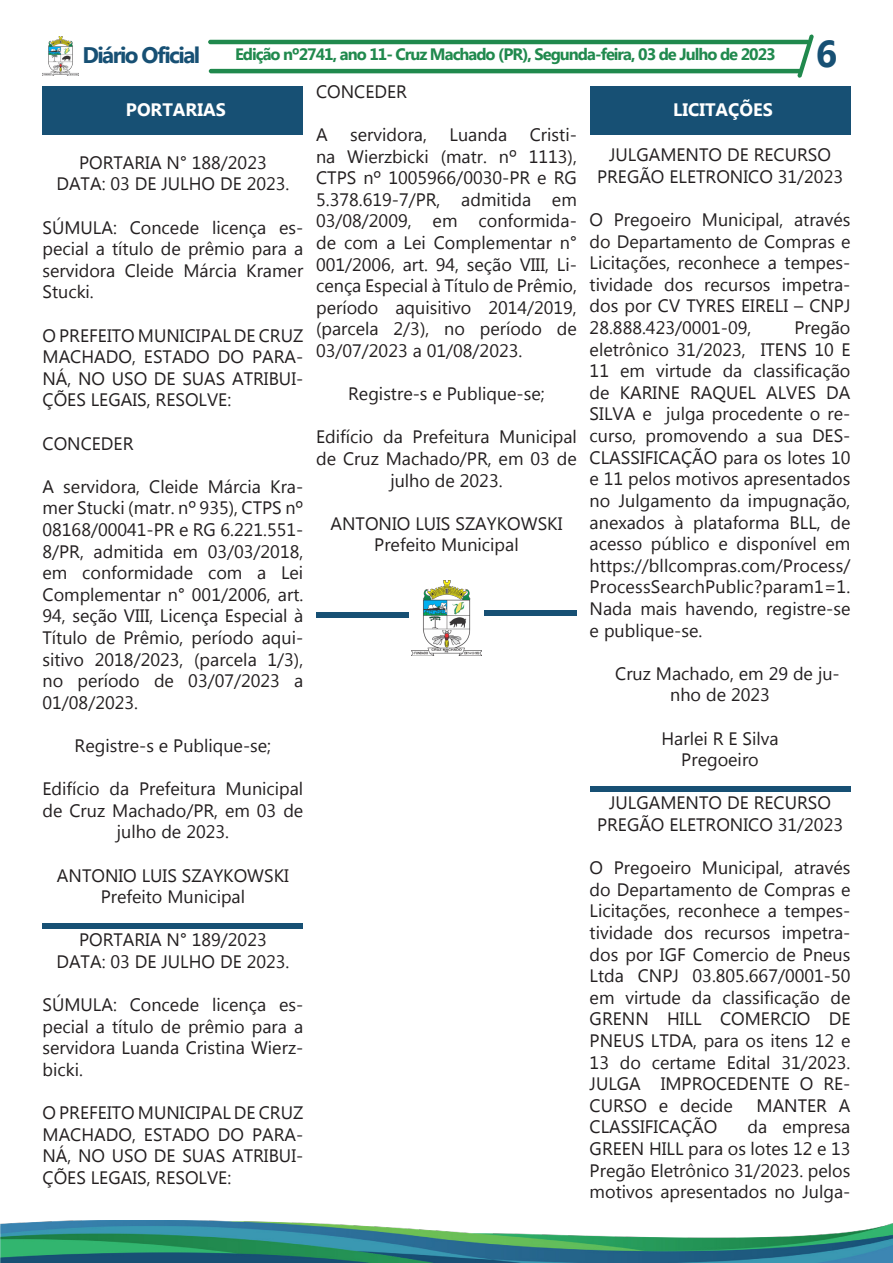
<style>
.page{position:relative;width:893px;height:1263px;background:#fff}
.page>*{position:absolute;margin:0;border:0;box-sizing:border-box;transform-origin:0 0}
.t1{font:700 37.5px "Myanmar Text";color:#175074}
.t2{font:700 22.5px "Myanmar Text";letter-spacing:-.07em;color:#175074}
.t3{font:18px/21.6px "Myanmar Text";color:#231f20;text-align:justify}
.t4{font:700 18px "Myanmar Text";color:#fff}
.t5{font:700 16.5px "Myanmar Text";letter-spacing:-.06em;color:#20894d}
</style>
<div class="page">
<hr style="left:208px;top:40px;width:602px;height:4px;background:#20894d;border-radius:2px">
<hr style="left:209px;top:69px;width:593px;height:4px;background:#20894d;border-radius:2px">
<img style="left:43px;top:37px;width:36px;height:38px">
<svg style="left:797px;top:34px;width:17px;height:44px"></svg>
<img style="left:0;top:1220px;width:893px;height:43px">
<svg style="left:43px;top:923px;width:260px;height:5px"></svg>
<svg style="left:316px;top:613px;width:93px;height:5px"></svg>
<img style="left:411px;top:580px;width:71px;height:76px">
<svg style="left:484px;top:610px;width:93px;height:5px"></svg>
<svg style="left:590px;top:787px;width:260px;height:5px"></svg>
<div style="left:43px;top:86px;width:260px;height:49px;background:#175074"></div>
<div style="left:590px;top:86px;width:260px;height:49px;background:#175074"></div>
<p class="t2" style="left:82px;top:42px;width:119px">Diário Oficial</p>
<p class="t5" style="left:235px;top:45px;width:542px">Edição nº2741, ano 11- Cruz Machado (PR), Segunda-feira, 03 de Julho de 2023</p>
<p class="t1" style="left:816px;top:32px;width:23px">6</p>
<p class="t4" style="left:126px;top:99px;width:101px">PORTARIAS</p>
<p class="t3" style="left:79px;top:152px;width:189px">PORTARIA N° 188/2023</p>
<p class="t3" style="left:56px;top:173px;width:235px">DATA: 03 DE JULHO DE 2023.</p>
<p class="t3" style="left:43px;top:216px;width:262px">SÚMULA: Concede licença es&shy;pecial a título de prêmio para a servidora Cleide Márcia Kramer Stucki.</p>
<p class="t3" style="left:43px;top:324px;width:262px">O PREFEITO MUNICIPAL DE CRUZ MACHADO, ESTADO DO PARA-NÁ, NO USO DE SUAS ATRIBUI-ÇÕES LEGAIS, RESOLVE:</p>
<p class="t3" style="left:43px;top:432px;width:92px">CONCEDER</p>
<p class="t3" style="left:43px;top:476px;width:262px">A servidora, Cleide Márcia Kra&shy;mer Stucki (matr. nº 935), CTPS nº 08168/00041-PR e RG 6.221.551- 8/PR, admitida em 03/03/2018, em conformidade com a Lei Complementar n° 001/2006, art.<br>94, seção VIII, Licença Especial à Título de Prêmio, período aqui&shy;sitivo 2018/2023, (parcela 1/3), no período de 03/07/2023 a 01/08/2023.</p>
<p class="t3" style="left:75px;top:735px;width:198px">Registre-s e Publique-se;</p>
<p class="t3" style="left:43px;top:778px;width:262px;text-align:center">Edifício da Prefeitura Municipal de Cruz Machado/PR, em 03 de julho de 2023.</p>
<p class="t3" style="left:57px;top:864px;width:233px">ANTONIO LUIS SZAYKOWSKI</p>
<p class="t3" style="left:101px;top:886px;width:146px">Prefeito Municipal</p>
<p class="t3" style="left:79px;top:929px;width:189px">PORTARIA N° 189/2023</p>
<p class="t3" style="left:56px;top:951px;width:235px">DATA: 03 DE JULHO DE 2023.</p>
<p class="t3" style="left:43px;top:994px;width:262px">SÚMULA: Concede licença es&shy;pecial a título de prêmio para a servidora Luanda Cristina Wierz&shy;bicki.</p>
<p class="t3" style="left:43px;top:1102px;width:262px">O PREFEITO MUNICIPAL DE CRUZ MACHADO, ESTADO DO PARA-NÁ, NO USO DE SUAS ATRIBUI-ÇÕES LEGAIS, RESOLVE:</p>
<p class="t3" style="left:316px;top:81px;width:92px">CONCEDER</p>
<p class="t3" style="left:316px;top:124px;width:13px">A</p>
<p class="t3" style="left:350px;top:124px;width:78px">servidora,</p>
<p class="t3" style="left:450px;top:124px;width:59px">Luanda</p>
<p class="t4" style="left:673px;top:99px;width:101px">LICITAÇÕES</p>
<p class="t3" style="left:316px;top:124px;width:262px;text-indent:214px">Cristi&shy;na Wierzbicki (matr. nº 1113), CTPS nº 1005966/0030-PR e RG 5.378.619-7/PR, admitida em 03/08/2009, em conformida&shy;de com a Lei Complementar n° 001/2006, art. 94, seção VIII, Li&shy;cença Especial à Título de Prêmio, período aquisitivo 2014/2019, (parcela 2/3), no período de 03/07/2023 a 01/08/2023.</p>
<p class="t3" style="left:348px;top:383px;width:198px">Registre-s e Publique-se;</p>
<p class="t3" style="left:316px;top:426px;width:262px;text-align:center">Edifício da Prefeitura Municipal de Cruz Machado/PR, em 03 de julho de 2023.</p>
<p class="t3" style="left:330px;top:513px;width:233px">ANTONIO LUIS SZAYKOWSKI</p>
<p class="t3" style="left:374px;top:534px;width:146px">Prefeito Municipal</p>
<p class="t3" style="left:609px;top:144px;width:223px">JULGAMENTO DE RECURSO</p>
<p class="t3" style="left:597px;top:166px;width:248px">PREGÃO ELETRONICO 31/2023</p>
<p class="t3" style="left:590px;top:209px;width:262px">O Pregoeiro Municipal, através do Departamento de Compras e Licitações, reconhece a tempes&shy;tividade dos recursos impetra&shy;dos por CV TYRES EIRELI – CNPJ 28.888.423/0001-09,</p>
<p class="t3" style="left:590px;top:317px;width:262px;text-indent:205px">Pregão eletrônico 31/2023, ITENS 10 E 11 em virtude da classificação de KARINE RAQUEL ALVES DA SILVA e julga procedente o re&shy;curso, promovendo a sua DES-CLASSIFICAÇÃO para os lotes 10 e 11 pelos motivos apresentados no Julgamento da impugnação, anexados à plataforma BLL, de acesso público e disponível em https://bllcompras.com/Process/ ProcessSearchPublic?param1=1.<br>Nada mais havendo, registre-se e publique-se.</p>
<p class="t3" style="left:670px;top:663px;width:171px;text-indent:-55px">Cruz Machado, em 29 de ju&shy;nho de 2023</p>
<p class="t3" style="left:661px;top:727px;width:119px">Harlei R E Silva</p>
<p class="t3" style="left:681px;top:749px;width:79px">Pregoeiro</p>
<p class="t3" style="left:609px;top:792px;width:223px">JULGAMENTO DE RECURSO</p>
<p class="t3" style="left:597px;top:814px;width:248px">PREGÃO ELETRONICO 31/2023</p>
<p class="t3" style="left:590px;top:857px;width:262px">O Pregoeiro Municipal, através do Departamento de Compras e Licitações, reconhece a tempes&shy;tividade dos recursos impetra&shy;dos por IGF Comercio de Pneus Ltda CNPJ 03.805.667/0001-50 em virtude da classificação de GRENN HILL COMERCIO DE PNEUS LTDA, para os itens 12 e 13 do certame Edital 31/2023.<br>JULGA IMPROCEDENTE O RE-CURSO e decide</p>
<p class="t3" style="left:756px;top:1095px;width:95px">MANTER A</p>
<p class="t3" style="left:590px;top:1116px;width:129px">CLASSIFICAÇÃO</p>
<p class="t3" style="left:590px;top:1116px;width:262px;text-indent:158px">da empresa GREEN HILL para os lotes 12 e 13<br>Pregão Eletrônico 31/2023. pelos motivos apresentados no Julga-</p>
</div>
